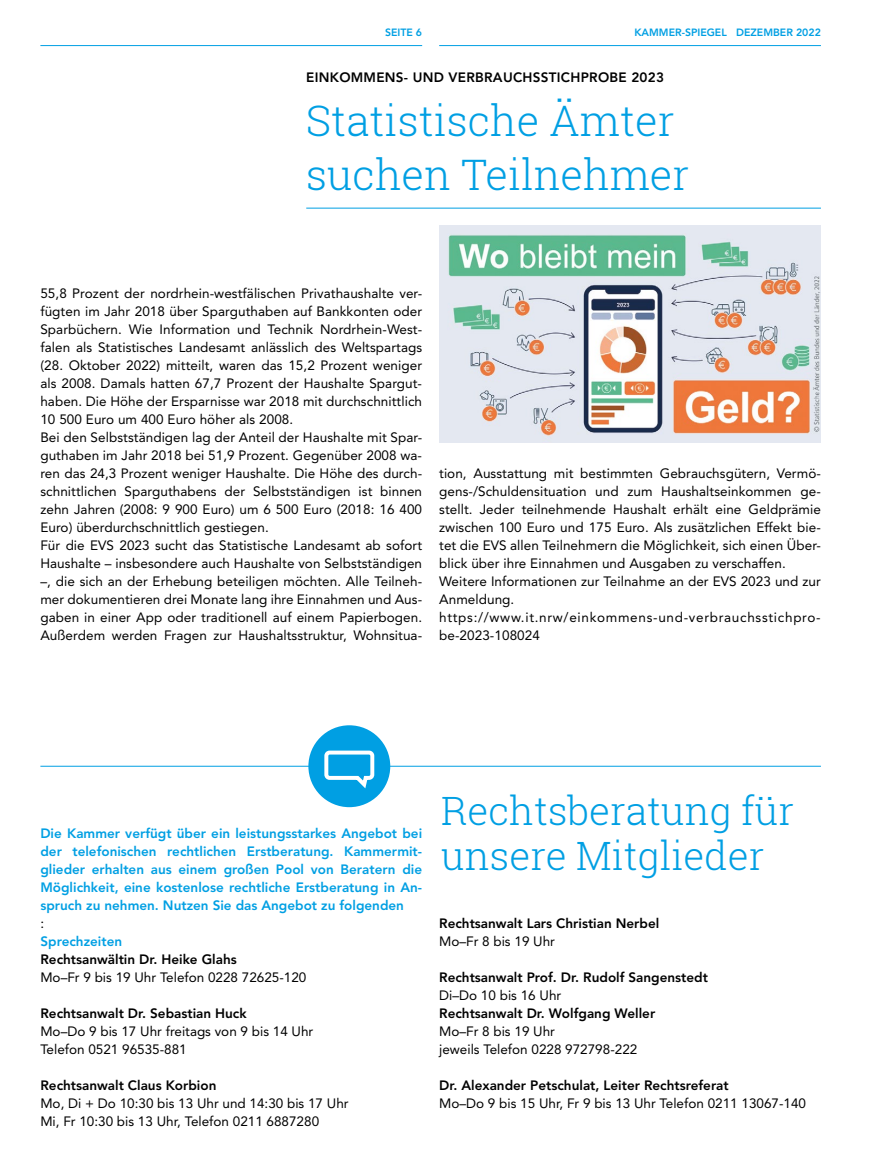
<style>
.page{position:relative;width:872px;height:1170px;background:#fff}
.page>*{position:absolute;margin:0;border:0;box-sizing:border-box;transform-origin:0 0}
.t1{font:300 42px/54px "Roboto Slab";color:#009fe3}
.t2{font:300 39px/45px "Roboto Slab";color:#009fe3}
.t3{font:13.5px/18px "Avenir LT Std";letter-spacing:.005em;color:#000}
.t4{font:800 13.5px/18px "Avenir LT Std";color:#009fe3}
.t5{font:800 13.5px/18px "Avenir LT Std";color:#000}
.t6{font:800 13.5px "Avenir LT Std";letter-spacing:.02em;color:#000}
.t7{font:800 10.5px "Avenir LT Std";color:#009fe3}
.s1{font-weight:400;color:#000}
.s2{color:#000}
.s3{font-weight:800}
.s4{font-weight:400}
</style>
<div class="page">
<hr style="left:439px;top:45px;width:382px;height:1px;background:#009fe3">
<hr style="left:40px;top:45px;width:382px;height:1px;background:#009fe3">
<hr style="left:306px;top:208px;width:515px;height:1px;background:#009fe3">
<img style="left:439px;top:226px;width:382px;height:216px">
<hr style="left:40px;top:766px;width:781px;height:1px;background:#009fe3">
<div style="left:308px;top:725px;width:82px;height:82px;background:#009fe3;border-radius:50%"></div>
<svg style="left:324px;top:750px;width:51px;height:39px"></svg>
<p class="t7" style="left:385px;top:26px;width:39px">SEITE 6</p>
<p class="t7" style="left:634px;top:26px;width:188px">KAMMER-SPIEGEL DEZEMBER 2022</p>
<p class="t6" style="left:306px;top:69px;width:359px">EINKOMMENS- UND VERBRAUCHSSTICHPROBE 2023</p>
<p class="t1" style="left:306px;top:92px;width:384px">Statistische Ämter suchen Teilnehmer</p>
<p class="t3" style="left:40px;top:284px;width:383px">55,8 Prozent der nordrhein-westfälischen Privathaushalte ver&shy;fügten im Jahr 2018 über Sparguthaben auf Bankkonten oder Sparbüchern. Wie Information und Technik Nordrhein-West&shy;falen als Statistisches Landesamt anlässlich des Weltspartags (28. Oktober 2022) mitteilt, waren das 15,2 Prozent weniger als 2008. Damals hatten 67,7 Prozent der Haushalte Spargut&shy;haben. Die Höhe der Ersparnisse war 2018 mit durchschnittlich 10 500 Euro um 400 Euro höher als 2008.<br>Bei den Selbstständigen lag der Anteil der Haushalte mit Spar&shy;guthaben im Jahr 2018 bei 51,9 Prozent. Gegenüber 2008 wa&shy;ren das 24,3 Prozent weniger Haushalte. Die Höhe des durch&shy;schnittlichen Sparguthabens der Selbstständigen ist binnen zehn Jahren (2008: 9 900 Euro) um 6 500 Euro (2018: 16 400<br>Euro) überdurchschnittlich gestiegen.<br>Für die EVS 2023 sucht das Statistische Landesamt ab sofort Haushalte – insbesondere auch Haushalte von Selbstständigen –, die sich an der Erhebung beteiligen möchten. Alle Teilneh&shy;mer dokumentieren drei Monate lang ihre Einnahmen und Aus&shy;gaben in einer App oder traditionell auf einem Papierbogen.<br>Außerdem werden Fragen zur Haushaltsstruktur, Wohnsitua-</p>
<p class="t3" style="left:439px;top:464px;width:383px">tion, Ausstattung mit bestimmten Gebrauchsgütern, Vermö&shy;gens-/Schuldensituation und zum Haushaltseinkommen ge&shy;stellt. Jeder teilnehmende Haushalt erhält eine Geldprämie zwischen 100 Euro und 175 Euro. Als zusätzlichen Effekt bie&shy;tet die EVS allen Teilnehmern die Möglichkeit, sich einen Über&shy;blick über ihre Einnahmen und Ausgaben zu verschaffen.<br>Weitere Informationen zur Teilnahme an der EVS 2023 und zur Anmeldung. https://www.it.nrw/einkommens-und-verbrauchsstichpro&shy;be-2023-108024</p>
<p class="t4" style="left:40px;top:824px;width:383px">Die Kammer verfügt über ein leistungsstarkes Angebot bei der telefonischen rechtlichen Erstberatung. Kammermit&shy;glieder erhalten aus einem großen Pool von Beratern die Möglichkeit, eine kostenlose rechtliche Erstberatung in An&shy;spruch zu nehmen. Nutzen Sie das Angebot zu folgenden<br><span class="s1">:<br></span>Sprechzeiten<br><span class="s2">Rechtsanwältin Dr. Heike Glahs<br></span><span class="s1">Mo–Fr 9 bis 19 Uhr Telefon 0228 72625-120</span></p>
<p class="t3" style="left:40px;top:1004px;width:274px"><span class="s3">Rechtsanwalt Dr. Sebastian Huck<br></span>Mo–Do 9 bis 17 Uhr freitags von 9 bis 14 Uhr<br>Telefon 0521 96535-881</p>
<p class="t3" style="left:40px;top:1076px;width:310px"><span class="s3">Rechtsanwalt Claus Korbion<br></span>Mo, Di + Do 10:30 bis 13 Uhr und 14:30 bis 17 Uhr<br>Mi, Fr 10:30 bis 13 Uhr, Telefon 0211 6887280</p>
<p class="t2" style="left:441px;top:787px;width:354px">Rechtsberatung für unsere Mitglieder</p>
<p class="t5" style="left:439px;top:914px;width:222px">Rechtsanwalt Lars Christian Nerbel<br><span class="s4">Mo–Fr 8 bis 19 Uhr</span></p>
<p class="t5" style="left:439px;top:968px;width:270px">Rechtsanwalt Prof. Dr. Rudolf Sangenstedt<br><span class="s4">Di–Do 10 bis 16 Uhr<br></span>Rechtsanwalt Dr. Wolfgang Weller<br><span class="s4">Mo–Fr 8 bis 19 Uhr<br>jeweils Telefon 0228 972798-222</span></p>
<p class="t3" style="left:439px;top:1076px;width:368px"><span class="s3">Dr. Alexander Petschulat, Leiter Rechtsreferat<br></span>Mo–Do 9 bis 15 Uhr, Fr 9 bis 13 Uhr Telefon 0211 13067-140</p>
</div>
